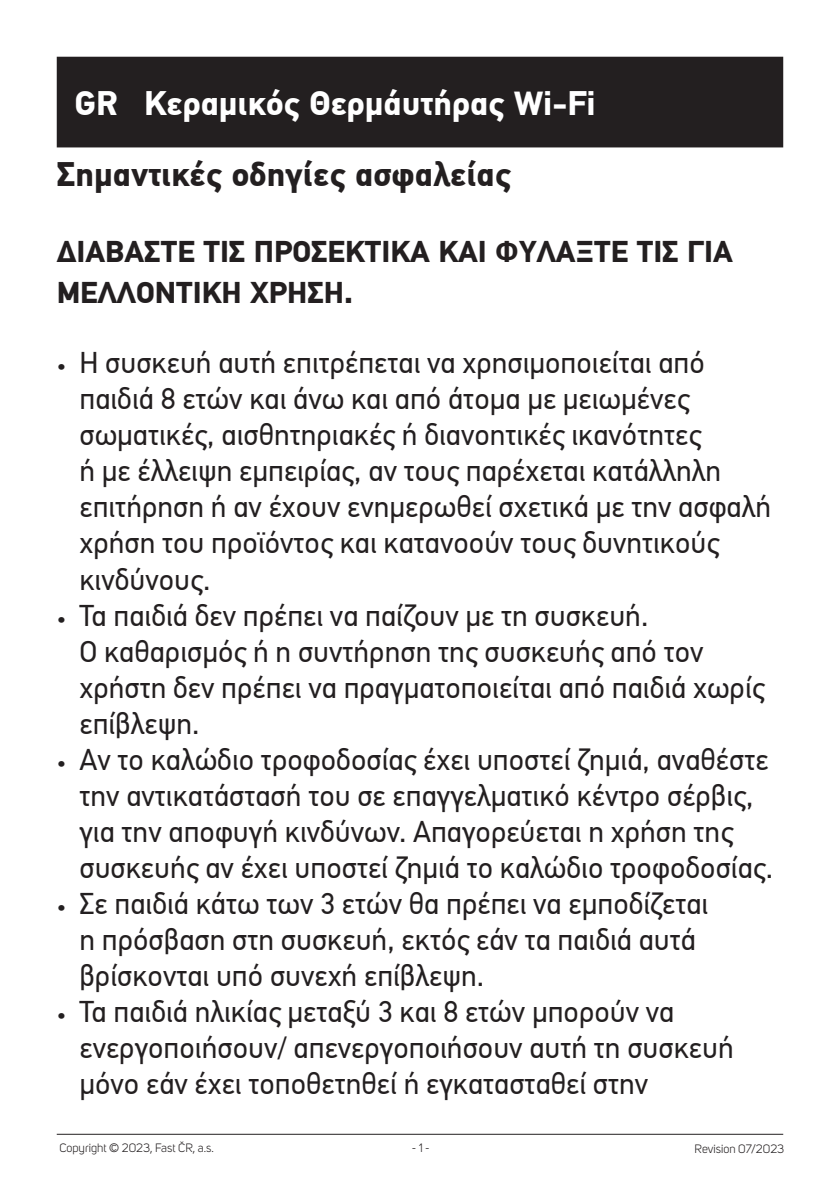
<style>
.page{position:relative;width:840px;height:1191px;background:#fff}
.page>*{position:absolute;margin:0;border:0;box-sizing:border-box;transform-origin:0 0}
.BEZPEČNOST_-_NÁZEV_PRODUKTU{font:700 34px "PF Din Text Pro";color:#fff}
.NADPIS_17_b{font:700 34px "PF Din Text Pro";color:#231f20}
.t1{font:30px/36px "PF Din Text Pro";color:#231f20}
.NADPIS_17_b-2{font:700 30px/40.8px "PF Din Text Pro";color:#231f20}
.t2{font:12px "Uni Sans";color:#231f20}
.s1{font-size:23px}
</style>
<div class="page">
<hr style="left:57px;top:1133px;width:725px;height:1px;background:#231f20">
<div style="left:57px;top:57px;width:725px;height:90px;background:#231f20"></div>
<p class="BEZPEČNOST_-_NÁZEV_PRODUKTU" style="left:74px;top:82px;width:45px">GR</p>
<p class="BEZPEČNOST_-_NÁZEV_PRODUKTU" style="left:144px;top:82px;width:452px">Κεραμικός Θερμάυτήρας Wi-Fi</p>
<p class="NADPIS_17_b" style="left:57px;top:153px;width:455px">Σημαντικές οδηγίες ασφαλείας</p>
<p class="NADPIS_17_b-2" style="left:57px;top:232px;width:677px">ΔΙΑΒΑΣΤΕ ΤΙΣ ΠΡΟΣΕΚΤΙΚΑ ΚΑΙ ΦΥΛΑΞΤΕ ΤΙΣ ΓΙΑ<br>ΜΕΛΛΟΝΤΙΚΗ ΧΡΗΣΗ.</p>
<p class="t1" style="left:79px;top:345px;width:692px;text-indent:-23px"><span class="s1">•</span> Η συσκευή αυτή επιτρέπεται να χρησιμοποιείται από παιδιά 8 ετών και άνω και από άτομα με μειωμένες σωματικές, αισθητηριακές ή διανοητικές ικανότητες<br>ή με έλλειψη εμπειρίας, αν τους παρέχεται κατάλληλη επιτήρηση ή αν έχουν ενημερωθεί σχετικά με την ασφαλή χρήση του προϊόντος και κατανοούν τους δυνητικούς κινδύνους.</p>
<p class="t1" style="left:79px;top:597px;width:686px;text-indent:-23px"><span class="s1">•</span> Τα παιδιά δεν πρέπει να παίζουν με τη συσκευή.<br>Ο καθαρισμός ή η συντήρηση της συσκευής από τον χρήστη δεν πρέπει να πραγματοποιείται από παιδιά χωρίς επίβλεψη.</p>
<p class="t1" style="left:79px;top:741px;width:694px;text-indent:-23px"><span class="s1">•</span> Αν το καλώδιο τροφοδοσίας έχει υποστεί ζημιά, αναθέστε την αντικατάστασή του σε επαγγελματικό κέντρο σέρβις, για την αποφυγή κινδύνων. Απαγορεύεται η χρήση της συσκευής αν έχει υποστεί ζημιά το καλώδιο τροφοδοσίας.</p>
<p class="t1" style="left:79px;top:885px;width:630px;text-indent:-23px"><span class="s1">•</span> Σε παιδιά κάτω των 3 ετών θα πρέπει να εμποδίζεται η πρόσβαση στη συσκευή, εκτός εάν τα παιδιά αυτά βρίσκονται υπό συνεχή επίβλεψη.</p>
<p class="t1" style="left:79px;top:993px;width:655px;text-indent:-23px"><span class="s1">•</span> Τα παιδιά ηλικίας μεταξύ 3 και 8 ετών μπορούν να ενεργοποιήσουν/ απενεργοποιήσουν αυτή τη συσκευή μόνο εάν έχει τοποθετηθεί ή εγκατασταθεί στην</p>
<p class="t2" style="left:59px;top:1141px;width:156px">Copyright © 2023, Fast ČR, a.s.</p>
<p class="t2" style="left:411px;top:1141px;width:19px">- 1 -</p>
<p class="t2" style="left:694px;top:1141px;width:91px">Revision 07/2023</p>
</div>
